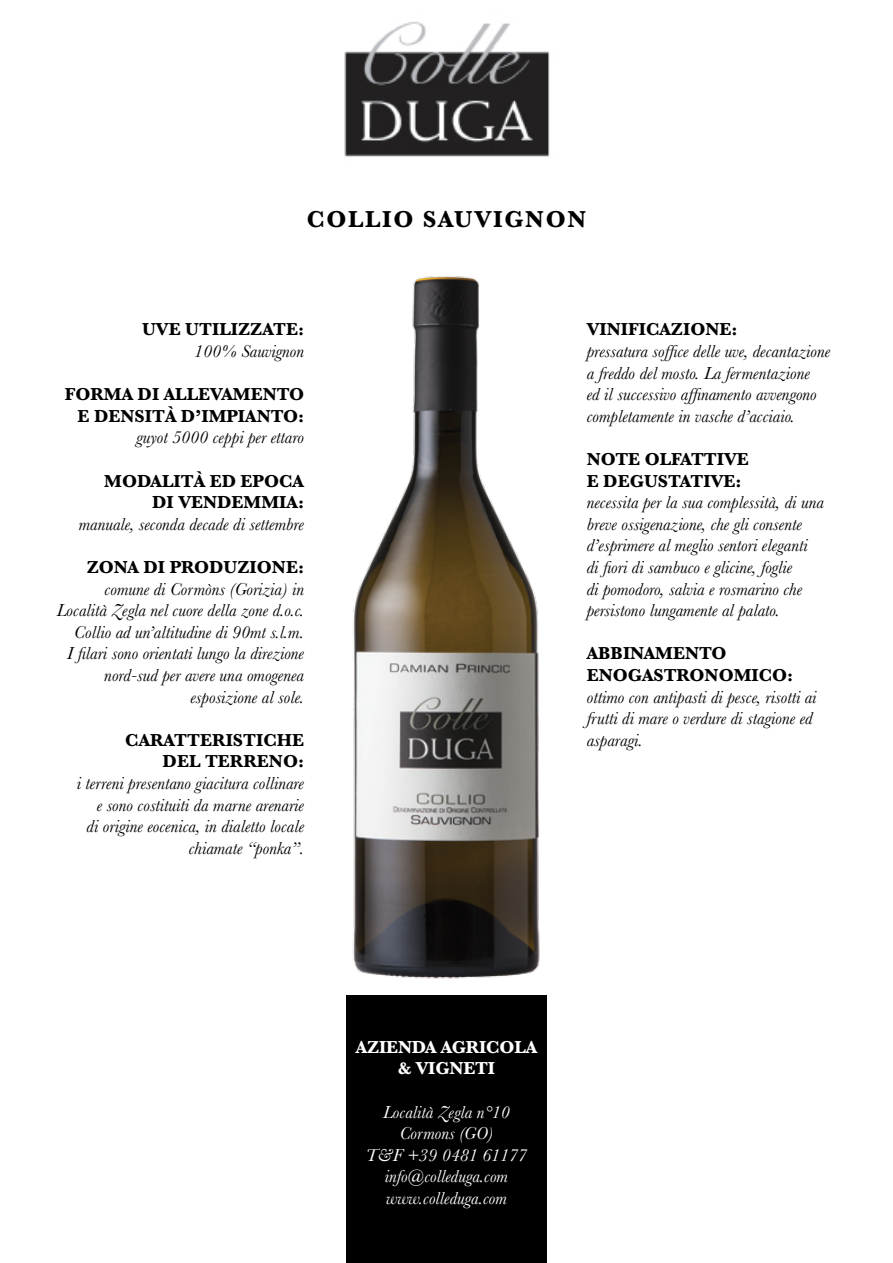
<style>
.page{position:relative;width:893px;height:1263px;background:#fff}
.page>*{position:absolute;margin:0;border:0;box-sizing:border-box;transform-origin:0 0}
.t1{font:700 24px "Baskerville";color:#000}
.t2{font:italic 18px/21.6px "Baskerville";color:#000}
.t3{font:700 18px/21.6px "Baskerville";color:#000;text-align:right}
.t4{font:italic 18px/21.6px "Baskerville";color:#fff;text-align:center}
.t5{font:700 18px/21.6px "Baskerville";letter-spacing:-.01em;color:#fff;text-align:center}
</style>
<div class="page">
<img style="left:344px;top:22px;width:206px;height:135px">
<div style="left:346px;top:995px;width:201px;height:268px;background:#000"></div>
<img style="left:352px;top:276px;width:188px;height:703px">
<h1 class="t1" style="left:307px;top:203px;width:19px">COLLIO</h1>
<h1 class="t1" style="left:423px;top:203px;width:72px">SAUVIGNON</h1>
<p class="t3" style="left:142px;top:319px;width:163px">UVE UTILIZZATE:</p>
<p class="t2" style="left:194px;top:340px;width:111px">100% Sauvignon</p>
<p class="t3" style="left:65px;top:384px;width:241px">FORMA DI ALLEVAMENTO<br>E DENSITÀ D’IMPIANTO:</p>
<p class="t2" style="left:137px;top:427px;width:169px">guyot 5000 ceppi per ettaro</p>
<p class="t3" style="left:104px;top:470px;width:201px">MODALITÀ ED EPOCA<br>DI VENDEMMIA:</p>
<p class="t2" style="left:79px;top:513px;width:227px">manuale, seconda decade di settembre</p>
<p class="t3" style="left:87px;top:556px;width:219px">ZONA DI PRODUZIONE:</p>
<p class="t2" style="left:57px;top:578px;width:249px;text-align:right">comune di Cormòns (Gorizia) in Località Zegla nel cuore della zone d.o.c.<br>Collio ad un’altitudine di 90mt s.l.m.<br>I filari sono orientati lungo la direzione nord-sud per avere una omogenea esposizione al sole.</p>
<p class="t3" style="left:125px;top:729px;width:180px">CARATTERISTICHE<br>DEL TERRENO:</p>
<p class="t2" style="left:77px;top:772px;width:229px;text-align:right">i terreni presentano giacitura collinare e sono costituiti da marne arenarie<br>di origine eocenica, in dialetto locale chiamate “ponka”.</p>
<p class="t3" style="left:587px;top:319px;width:152px">VINIFICAZIONE:</p>
<p class="t2" style="left:587px;top:340px;width:245px">pressatura soffice delle uve, decantazione a freddo del mosto. La fermentazione<br>ed il successivo affinamento avvengono completamente in vasche d’acciaio.</p>
<p class="t3" style="left:587px;top:448px;width:164px;text-align:left">NOTE OLFATTIVE<br>E DEGUSTATIVE:</p>
<p class="t2" style="left:587px;top:491px;width:239px">necessita per la sua complessità, di una breve ossigenazione, che gli consente d’esprimere al meglio sentori eleganti di fiori di sambuco e glicine, foglie<br>di pomodoro, salvia e rosmarino che persistono lungamente al palato.</p>
<p class="t3" style="left:587px;top:643px;width:208px;text-align:left">ABBINAMENTO<br>ENOGASTRONOMICO:</p>
<p class="t2" style="left:587px;top:686px;width:231px">ottimo con antipasti di pesce, risotti ai frutti di mare o verdure di stagione ed asparagi.</p>
<p class="t5" style="left:356px;top:1036px;width:183px">AZIENDA AGRICOLA &amp; VIGNETI</p>
<p class="t4" style="left:366px;top:1101px;width:163px">Località Zegla n°10<br>Cormons (GO)<br>T&amp;F +39 0481 61177 info@colleduga.com www.colleduga.com</p>
</div>
